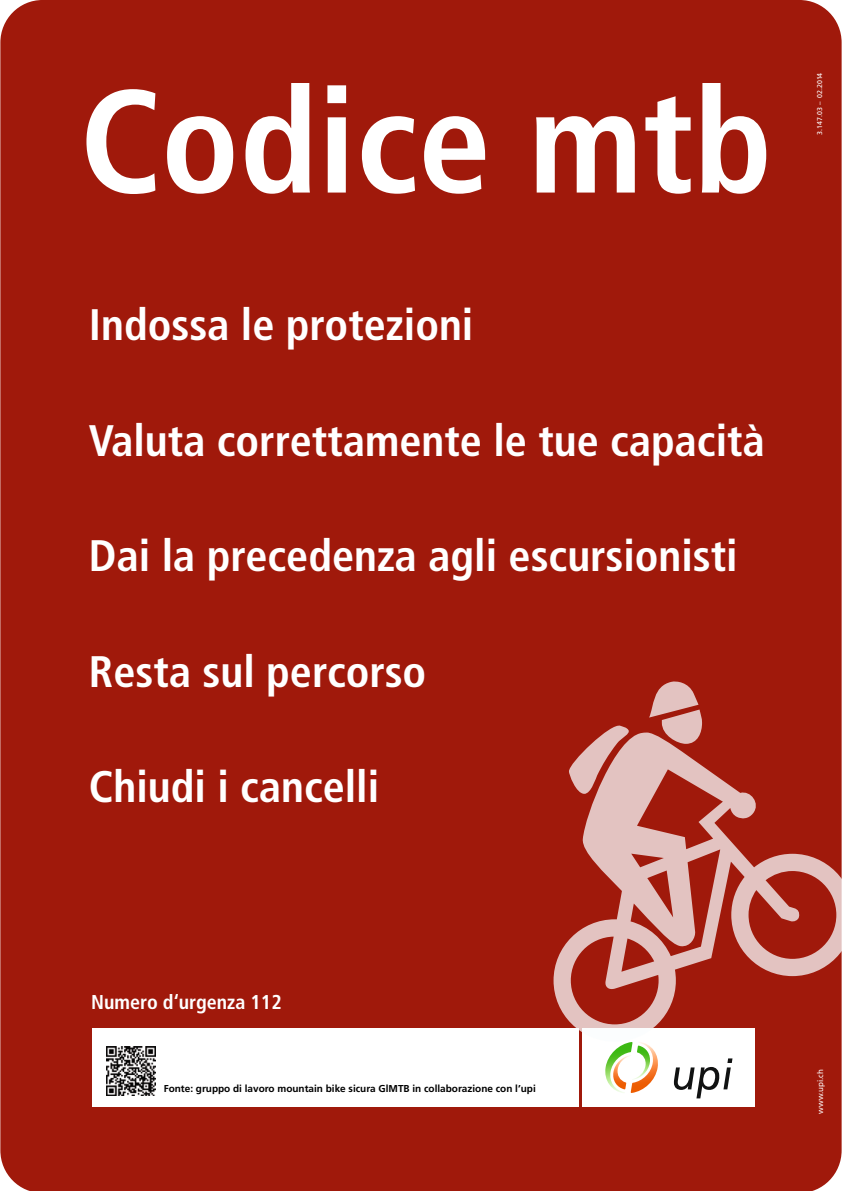
<style>
.page{position:relative;width:842px;height:1191px;background:#a0190b}
.page>*{position:absolute;margin:0;border:0;box-sizing:border-box;transform-origin:0 0}
.t1{font:700 condensed 44.1px "Frutiger LT Com";color:#fff}
.t2{font:700 condensed 20px "Frutiger LT Com";color:#fff}
.t3{font:700 10px "Frutiger LT Com";color:#000}
.t4{font:8px "Frutiger LT Com";color:#fff}
.t5{font:7px "Frutiger LT Com";color:#fff}
</style>
<div class="page">
<div style="left:92px;top:1028px;width:487px;height:78px;background:#fff"></div>
<div style="left:103px;top:1042px;width:56px;height:56px;background:linear-gradient(to right,#fff,#fff)"></div>
<img style="left:107px;top:1046px;width:49px;height:49px">
<div style="left:583px;top:1028px;width:172px;height:78px;background:#fff"></div>
<svg style="left:605px;top:1042px;width:53px;height:51px"></svg>
<svg style="left:674px;top:1058px;width:58px;height:40px"></svg>
<svg style="left:553px;top:681px;width:289px;height:360px;background:#b7554b"></svg>
<svg style="left:86px;top:89px;width:69px;height:105px"></svg>
<svg style="left:167px;top:116px;width:66px;height:78px"></svg>
<svg style="left:245px;top:83px;width:65px;height:111px"></svg>
<svg style="left:327px;top:85px;width:19px;height:107px"></svg>
<svg style="left:362px;top:116px;width:53px;height:78px"></svg>
<svg style="left:424px;top:116px;width:61px;height:78px"></svg>
<svg style="left:536px;top:116px;width:99px;height:76px"></svg>
<svg style="left:645px;top:96px;width:46px;height:98px"></svg>
<svg style="left:702px;top:83px;width:64px;height:111px"></svg>
<p class="t5" style="left:816px;top:135px;width:63px;rotate:-90deg">3.147.03 – 02.2014</p>
<p class="t1" style="left:89px;top:298px;width:386px">Indossa le protezioni</p>
<p class="t1" style="left:89px;top:414px;width:677px">Valuta correttamente le tue capacità</p>
<p class="t1" style="left:89px;top:529px;width:650px">Dai la precedenza agli escursionisti</p>
<p class="t1" style="left:89px;top:645px;width:339px">Resta sul percorso</p>
<p class="t1" style="left:89px;top:760px;width:292px">Chiudi i cancelli</p>
<p class="t2" style="left:91px;top:990px;width:192px">Numero d‘urgenza 112</p>
<p class="t3" style="left:164px;top:1083px;width:374px">Fonte: gruppo di lavoro mountain bike sicura GlMTB in collaborazione con l’upi</p>
<p class="t4" style="left:815px;top:1113px;width:46px;rotate:-90deg">www.upi.ch</p>
</div>
